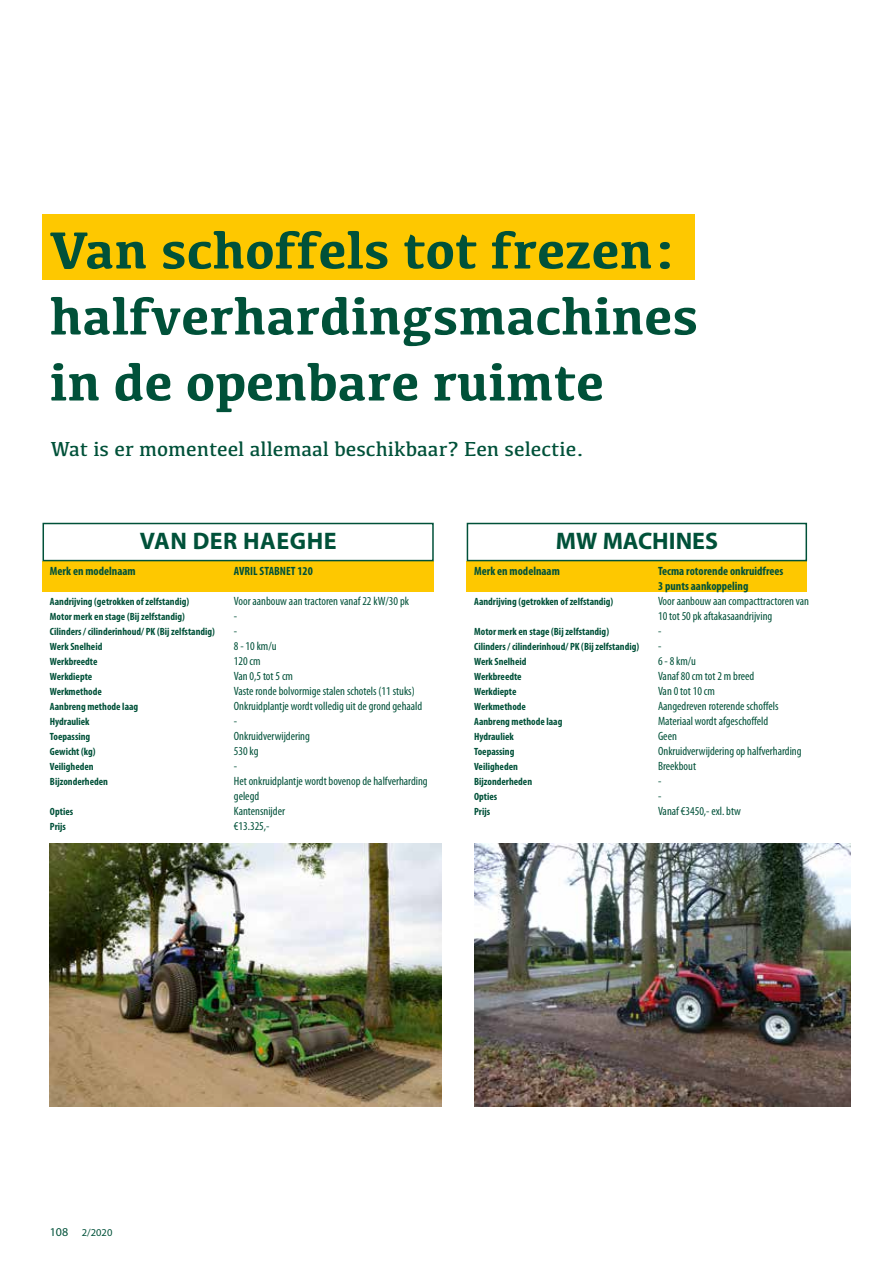
<style>
.page{position:relative;width:893px;height:1263px;background:#fff}
.page>*{position:absolute;margin:0;border:0;box-sizing:border-box;transform-origin:0 0}
.t1{font:700 54px/66px "Kefa";color:#005139}
.t2{font:700 24px "Myriad Pro";letter-spacing:.02em;color:#005139}
.t3{font:700 24px "Myriad Pro";color:#005139}
.t4{font:21px "Kefa";color:#005139}
.t5{font:condensed 12px/15px "Myriad Pro";color:#005139}
.t6{font:700 condensed 12px/15px "Myriad Pro";color:#005139}
.t7{font:700 condensed 10.5px/15px "Myriad Pro";color:#005139}
.t8{font:10.5px "Myriad Pro";color:#005139}
.s1{font-size:12px}
</style>
<div class="page">
<div style="left:43px;top:214px;width:651px;height:66px;background:#fec800"></div>
<div style="left:467px;top:561px;width:340px;height:31px;background:#fec800"></div>
<img style="left:474px;top:843px;width:376px;height:264px">
<div style="left:467px;top:523px;width:340px;height:38px;border:2px solid #005139"></div>
<div style="left:43px;top:561px;width:391px;height:31px;background:#fec800"></div>
<img style="left:50px;top:843px;width:391px;height:264px">
<div style="left:43px;top:523px;width:391px;height:38px;border:2px solid #005139"></div>
<h1 class="t1" style="left:50px;top:214px;width:650px">Van schoffels tot frezen: halfverhardingsmachines in de openbare ruimte</h1>
<h3 class="t4" style="left:51px;top:436px;width:535px">Wat is er momenteel allemaal beschikbaar? Een selectie.</h3>
<h2 class="t2" style="left:140px;top:525px;width:198px">VAN DER HAEGHE</h2>
<p class="t6" style="left:50px;top:563px;width:87px">Merk en modelnaam</p>
<p class="t7" style="left:50px;top:593px;width:166px">Aandrijving (getrokken of zelfstandig)<br>Motor merk en stage (Bij zelfstandig)<br>Cilinders / cilinderinhoud/ PK (Bij zelfstandig)<br>Werk Snelheid<br>Werkbreedte<br>Werkdiepte<br>Werkmethode<br>Aanbreng methode laag<br>Hydrauliek<br>Toepassing<br>Gewicht (kg)<br>Veiligheden<br>Bijzonderheden</p>
<p class="t7" style="left:50px;top:803px;width:25px">Opties<br>Prijs</p>
<p class="t6" style="left:234px;top:563px;width:80px">AVRIL STABNET 120</p>
<p class="t5" style="left:234px;top:593px;width:195px">Voor aanbouw aan tractoren vanaf 22 kW/30 pk<br>-<br>-<br>8 - 10 km/u<br>120 cm<br>Van 0,5 tot 5 cm<br>Vaste ronde bolvormige stalen schotels (11 stuks)<br>Onkruidplantje wordt volledig uit de grond gehaald -<br>Onkruidverwijdering<br>530 kg<br>-<br>Het onkruidplantje wordt bovenop de halfverharding gelegd<br>Kantensnijder<br>€13.325,-</p>
<h2 class="t3" style="left:556px;top:525px;width:164px">MW MACHINES</h2>
<p class="t6" style="left:474px;top:563px;width:87px">Merk en modelnaam</p>
<p class="t7" style="left:474px;top:593px;width:141px">Aandrijving (getrokken of zelfstandig)</p>
<p class="t7" style="left:474px;top:623px;width:166px">Motor merk en stage (Bij zelfstandig)<br>Cilinders / cilinderinhoud/ PK (Bij zelfstandig)<br>Werk Snelheid<br>Werkbreedte<br>Werkdiepte<br>Werkmethode<br>Aanbreng methode laag<br>Hydrauliek<br>Toepassing<br>Veiligheden<br>Bijzonderheden<br>Opties<br>Prijs</p>
<p class="t6" style="left:658px;top:563px;width:127px">Tecma rotorende onkruidfrees<br>3 punts aankoppeling</p>
<p class="t5" style="left:658px;top:593px;width:153px">Voor aanbouw aan compacttractoren van<br>10 tot 50 pk aftakasaandrijving<br>-<br>-<br>6 - 8 km/u<br>Vanaf 80 cm tot 2 m breed<br>Van 0 tot 10 cm<br>Aangedreven roterende schoffels<br>Materiaal wordt afgeschoffeld<br>Geen<br>Onkruidverwijdering op halfverharding<br>Breekbout<br>-<br>-<br>Vanaf €3450,- exl. btw</p>
<p class="t8" style="left:50px;top:1226px;width:64px"><span class="s1">108</span> 2/2020</p>
</div>
